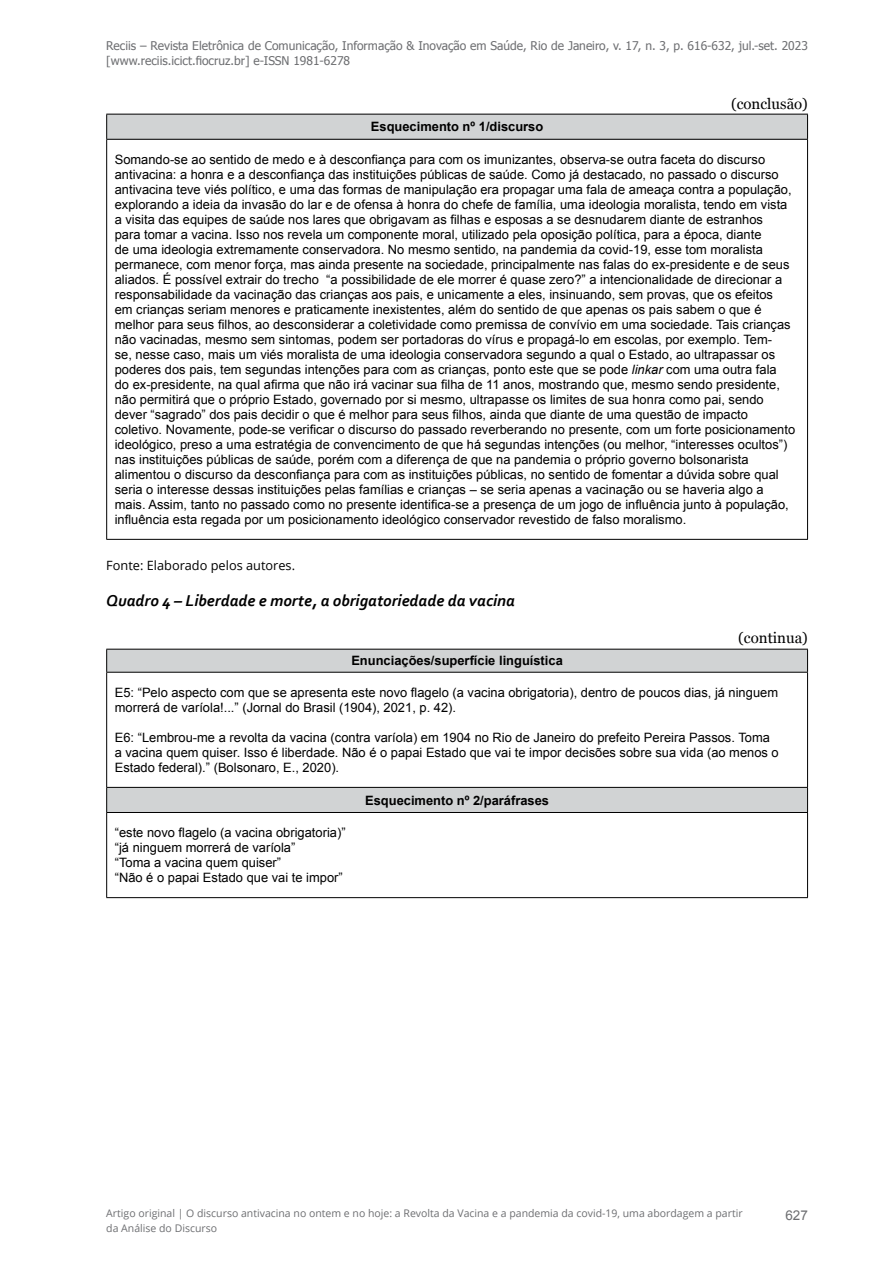
<style>
.page{position:relative;width:893px;height:1263px;background:#fff}
.page>*{position:absolute;margin:0;border:0;box-sizing:border-box;transform-origin:0 0}
.titulo-tabela{font:italic 700 16.5px "Corbel";color:#000}
.corpo-resumo{font:15px "Georgia";color:#000}
.t1{font:13.5px "Arial";color:#6d6e71}
.tabela{font:12.9px/15px "Arial";color:#000}
.tabela-2{font:700 12.9px "Arial";color:#000}
.legenda{font:12.75px "Open Sans";color:#000}
.t2{font:12px/15px "Tahoma";color:#6d6e71}
.t3{font:10.5px/15px "Open Sans";color:#6d6e71}
.s1{font-style:italic}
</style>
<div class="page">
<div style="left:107px;top:114px;width:700px;height:25px;background:#d1d3d4"></div>
<hr style="left:106px;top:114px;width:702px;height:1px;background:#000">
<svg style="left:106px;top:114px;width:1px;height:25px"></svg>
<svg style="left:807px;top:114px;width:1px;height:25px"></svg>
<hr style="left:106px;top:139px;width:702px;height:1px;background:#000">
<hr style="left:106px;top:140px;width:1px;height:399px;background:#000">
<hr style="left:807px;top:140px;width:1px;height:399px;background:#000">
<hr style="left:106px;top:539px;width:702px;height:1px;background:#000">
<svg style="left:107px;top:650px;width:700px;height:162px"></svg>
<hr style="left:106px;top:649px;width:702px;height:1px;background:#000">
<svg style="left:106px;top:649px;width:1px;height:23px"></svg>
<svg style="left:807px;top:649px;width:1px;height:23px"></svg>
<hr style="left:106px;top:672px;width:702px;height:1px;background:#000">
<hr style="left:106px;top:673px;width:1px;height:114px;background:#000">
<hr style="left:807px;top:673px;width:1px;height:114px;background:#000">
<hr style="left:106px;top:787px;width:702px;height:1px;background:#000">
<svg style="left:106px;top:788px;width:1px;height:24px"></svg>
<svg style="left:807px;top:788px;width:1px;height:24px"></svg>
<hr style="left:106px;top:812px;width:702px;height:1px;background:#000">
<hr style="left:106px;top:813px;width:1px;height:84px;background:#000">
<hr style="left:807px;top:813px;width:1px;height:84px;background:#000">
<hr style="left:106px;top:897px;width:702px;height:1px;background:#000">
<p class="t2" style="left:106px;top:38px;width:703px">Reciis – Revista Eletrônica de Comunicação, Informação &amp; Inovação em Saúde, Rio de Janeiro, v. 17, n. 3, p. 616-632, jul.-set. 2023 [www.reciis.icict.fiocruz.br] e-ISSN 1981-6278</p>
<p class="corpo-resumo" style="left:731px;top:95px;width:78px">(conclusão)</p>
<p class="tabela-2" style="left:371px;top:118px;width:174px">Esquecimento nº 1/discurso</p>
<p class="tabela" style="left:115px;top:152px;width:682px">Somando-se ao sentido de medo e à desconfiança para com os imunizantes, observa-se outra faceta do discurso antivacina: a honra e a desconfiança das instituições públicas de saúde. Como já destacado, no passado o discurso antivacina teve viés político, e uma das formas de manipulação era propagar uma fala de ameaça contra a população, explorando a ideia da invasão do lar e de ofensa à honra do chefe de família, uma ideologia moralista, tendo em vista a visita das equipes de saúde nos lares que obrigavam as filhas e esposas a se desnudarem diante de estranhos<br>para tomar a vacina. Isso nos revela um componente moral, utilizado pela oposição política, para a época, diante<br>de uma ideologia extremamente conservadora. No mesmo sentido, na pandemia da covid-19, esse tom moralista permanece, com menor força, mas ainda presente na sociedade, principalmente nas falas do ex-presidente e de seus aliados. É possível extrair do trecho “a possibilidade de ele morrer é quase zero?” a intencionalidade de direcionar a responsabilidade da vacinação das crianças aos pais, e unicamente a eles, insinuando, sem provas, que os efeitos<br>em crianças seriam menores e praticamente inexistentes, além do sentido de que apenas os pais sabem o que é melhor para seus filhos, ao desconsiderar a coletividade como premissa de convívio em uma sociedade. Tais crianças não vacinadas, mesmo sem sintomas, podem ser portadoras do vírus e propagá-lo em escolas, por exemplo. Tem-<br>se, nesse caso, mais um viés moralista de uma ideologia conservadora segundo a qual o Estado, ao ultrapassar os poderes dos pais, tem segundas intenções para com as crianças, ponto este que se pode <span class="s1">linkar</span> com uma outra fala<br>do ex-presidente, na qual afirma que não irá vacinar sua filha de 11 anos, mostrando que, mesmo sendo presidente, não permitirá que o próprio Estado, governado por si mesmo, ultrapasse os limites de sua honra como pai, sendo dever “sagrado” dos pais decidir o que é melhor para seus filhos, ainda que diante de uma questão de impacto coletivo. Novamente, pode-se verificar o discurso do passado reverberando no presente, com um forte posicionamento ideológico, preso a uma estratégia de convencimento de que há segundas intenções (ou melhor, “interesses ocultos”) nas instituições públicas de saúde, porém com a diferença de que na pandemia o próprio governo bolsonarista alimentou o discurso da desconfiança para com as instituições públicas, no sentido de fomentar a dúvida sobre qual seria o interesse dessas instituições pelas famílias e crianças – se seria apenas a vacinação ou se haveria algo a mais. Assim, tanto no passado como no presente identifica-se a presença de um jogo de influência junto à população, influência esta regada por um posicionamento ideológico conservador revestido de falso moralismo.</p>
<p class="legenda" style="left:106px;top:556px;width:190px">Fonte: Elaborado pelos autores.</p>
<p class="titulo-tabela" style="left:106px;top:590px;width:410px">Quadro 4 – Liberdade e morte, a obrigatoriedade da vacina</p>
<p class="corpo-resumo" style="left:738px;top:628px;width:71px">(continua)</p>
<p class="tabela-2" style="left:351px;top:652px;width:213px">Enunciações/superfície linguística</p>
<p class="tabela" style="left:115px;top:685px;width:665px">E5: “Pelo aspecto com que se apresenta este novo flagelo (a vacina obrigatoria), dentro de poucos dias, já ninguem morrerá de varíola!...” (Jornal do Brasil (1904), 2021, p. 42).</p>
<p class="tabela" style="left:115px;top:730px;width:665px">E6: “Lembrou-me a revolta da vacina (contra varíola) em 1904 no Rio de Janeiro do prefeito Pereira Passos. Toma a vacina quem quiser. Isso é liberdade. Não é o papai Estado que vai te impor decisões sobre sua vida (ao menos o<br>Estado federal).” (Bolsonaro, E., 2020).</p>
<p class="tabela-2" style="left:365px;top:792px;width:185px">Esquecimento nº 2/paráfrases</p>
<p class="tabela" style="left:115px;top:825px;width:232px">“este novo flagelo (a vacina obrigatoria)”</p>
<p class="tabela" style="left:115px;top:840px;width:182px">“já ninguem morrerá de varíola”</p>
<p class="tabela" style="left:115px;top:855px;width:168px">“Toma a vacina quem quiser”</p>
<p class="tabela" style="left:115px;top:870px;width:230px">“Não é o papai Estado que vai te impor”</p>
<p class="t3" style="left:106px;top:1206px;width:638px">Artigo original | O discurso antivacina no ontem e no hoje: a Revolta da Vacina e a pandemia da covid-19, uma abordagem a partir da Análise do Discurso</p>
<p class="t1" style="left:785px;top:1206px;width:24px">627</p>
</div>
